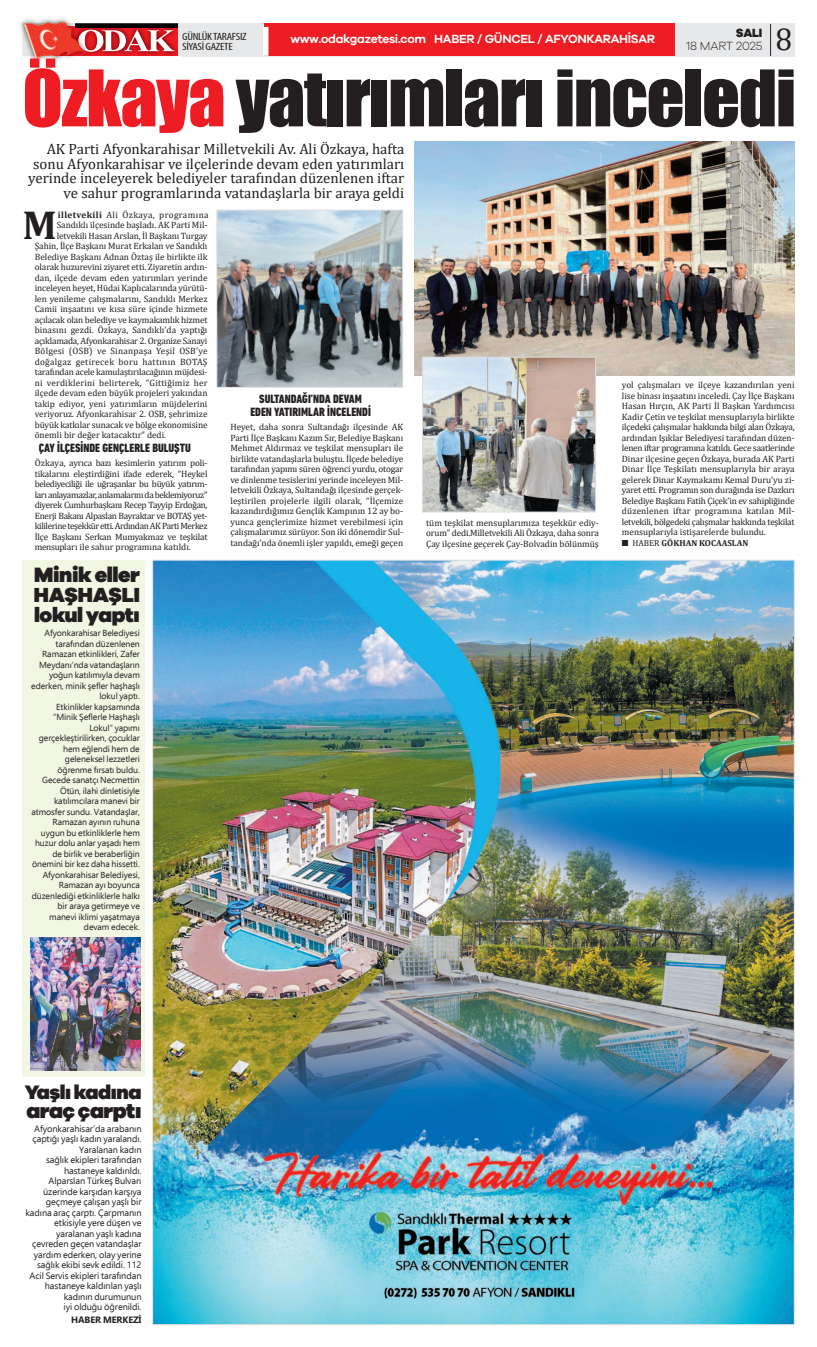
<style>
.page{position:relative;width:817px;height:1347px;background:#fff}
.page>*{position:absolute;margin:0;border:0;box-sizing:border-box;transform-origin:0 0}
.t1{font:72.01px "Impact";letter-spacing:-.02em;color:#231f20}
.t2{font:700 40.69px "Cambria";color:#231f20}
.t3{font:31.5px "Cambria";color:#231f20}
.t4{font:900 21.44px "Galano Grotesque";letter-spacing:-.02em;color:#231f20}
.t5{font:900 21px/20.1px "Galano Grotesque";letter-spacing:-.02em;color:#231f20}
.t6{font:900 20.12px "Galano Grotesque";letter-spacing:-.02em;color:#231f20}
.t7{font:14.88px/14.9px "Cambria";color:#231f20;text-align:right}
.t8{font:800 condensed 12.25px/13.1px "DIN Next LT Pro";color:#231f20;text-align:center}
.t9{font:600 12.25px "Galano Grotesque";letter-spacing:-.025em;color:#fff}
.t10{font:300 12.25px "Galano Grotesque";letter-spacing:-.01em;color:#231f20}
.t11{font:800 12.25px "Galano Grotesque";color:#231f20}
.t12{font:condensed 10.5px/10.5px "Myriad Pro";letter-spacing:-.025em;color:#231f20;scale:1.19 1}
.t13{font:9.19px/10.5px "Cambria";color:#231f20;text-align:justify}
.t14{font:9.19px/10.5px "Ebrima";letter-spacing:-.01em;color:#231f20;text-align:right}
.t15{font:9.19px "Cambria";letter-spacing:.02em;color:#231f20}
.t16{font:9.19px "Cambria";letter-spacing:-.02em;color:#231f20}
.t17{font:9.19px "Cambria";letter-spacing:-.025em;color:#231f20}
.t18{font:9.19px "Cambria";letter-spacing:.03em;color:#231f20}
.t19{font:9.19px "Cambria";letter-spacing:.04em;color:#231f20}
.t20{font:700 9.19px "Ebrima";letter-spacing:-.01em;color:#231f20}
.t21{font:8.75px/10.5px "Ebrima";letter-spacing:-.01em;color:#231f20;text-align:right}
.t22{font:700 8.75px "Cambria";color:#231f20}
.s1{color:#ee1d23}
.s2{font-weight:700}
.s3{font-weight:400}
</style>
<div class="page">
<div style="left:22px;top:23px;width:772px;height:33px;background:#e7e8e9"></div>
<img style="left:174px;top:28px;width:4px;height:28px">
<img style="left:174px;top:24px;width:4px;height:4px">
<img style="left:20px;top:21px;width:51px;height:41px">
<img style="left:25px;top:56px;width:35px;height:4px">
<img style="left:22px;top:18px;width:49px;height:5px">
<img style="left:22px;top:23px;width:40px;height:33px">
<img style="left:57px;top:26px;width:5px;height:30px">
<svg style="left:62px;top:22px;width:112px;height:34px;background:#c25254"></svg>
<img style="left:78px;top:30px;width:10px;height:21px">
<div style="left:264px;top:23px;width:410px;height:32px;background:#ee1d23"></div>
<div style="left:263px;top:27px;width:5px;height:29px;background:#fff"></div>
<hr style="left:769px;top:24px;width:1px;height:32px;background:#231f20">
<img style="left:154px;top:562px;width:638px;height:761px">
<img style="left:414px;top:141px;width:380px;height:234px">
<img style="left:218px;top:212px;width:183px;height:174px">
<div style="left:216px;top:210px;width:187px;height:178px;border:1px solid #dcdddf"></div>
<img style="left:424px;top:359px;width:169px;height:151px">
<div style="left:422px;top:357px;width:173px;height:155px;border:1px solid #dcdddf"></div>
<div style="left:22px;top:560px;width:123px;height:516px;background:#f1f7e3"></div>
<img style="left:30px;top:937px;width:111px;height:133px">
<p class="t12" style="left:182px;top:32px;width:56px">GÜNLÜKTARAFSIZ<br>SİYASİGAZETE</p>
<h3 class="t9" style="left:290px;top:34px;width:366px">www.odakgazetesi.com HABER / GÜNCEL / AFYONKARAHİSAR</h3>
<h3 class="t11" style="left:735px;top:28px;width:28px">SALI</h3>
<h3 class="t10" style="left:685px;top:41px;width:78px">18 MART 2025</h3>
<h3 class="t3" style="left:774px;top:20px;width:18px">8</h3>
<h1 class="t1" style="left:22px;top:54px;width:775px"><span class="s1">Özkaya</span> yatırımları inceledi</h1>
<p class="t7" style="left:28px;top:141px;width:377px">AK Parti Afyonkarahisar Milletvekili Av. Ali Özkaya, hafta sonu Afyonkarahisar ve ilçelerinde devam eden yatırımları yerinde inceleyerek belediyeler tarafından düzenlenen iftar ve sahur programlarında vatandaşlarla bir araya geldi</p>
<h2 class="t2" style="left:22px;top:200px;width:36px">M</h2>
<p class="t19" style="left:58px;top:209px;width:152px"><span class="s2">illetvekili</span> Ali Özkaya, programına</p>
<p class="t13" style="left:57px;top:219px;width:152px">Sandıklı ilçesinde başladı. AK Parti Mil-</p>
<p class="t13" style="left:57px;top:230px;width:152px">letvekili Hasan Arslan, İl Başkanı Turgay</p>
<p class="t13" style="left:35px;top:240px;width:174px">Şahin, İlçe Başkanı Murat Erkalan ve Sandıklı</p>
<p class="t13" style="left:35px;top:251px;width:174px">Belediye Başkanı Adnan Öztaş ile birlikte ilk</p>
<p class="t13" style="left:35px;top:261px;width:174px">olarak huzurevini ziyaret etti. Ziyaretin ardın-</p>
<p class="t13" style="left:35px;top:272px;width:174px">dan, ilçede devam eden yatırımları yerinde</p>
<p class="t13" style="left:35px;top:282px;width:174px">inceleyen heyet, Hüdai Kaplıcalarında yürütü-</p>
<p class="t13" style="left:35px;top:293px;width:174px">len yenileme çalışmalarını, Sandıklı Merkez</p>
<p class="t13" style="left:35px;top:303px;width:174px">Camii inşaatını ve kısa süre içinde hizmete</p>
<p class="t13" style="left:35px;top:314px;width:174px">açılacak olan belediye ve kaymakamlık hizmet</p>
<p class="t13" style="left:35px;top:324px;width:174px">binasını gezdi. Özkaya, Sandıklı’da yaptığı</p>
<p class="t17" style="left:35px;top:335px;width:174px">açıklamada, Afyonkarahisar 2. Organize Sanayi</p>
<p class="t15" style="left:35px;top:345px;width:174px">Bölgesi (OSB) ve Sinanpaşa Yeşil OSB’ye</p>
<p class="t18" style="left:35px;top:356px;width:174px">doğalgaz getirecek boru hattının BOTAŞ</p>
<p class="t16" style="left:35px;top:366px;width:174px">tarafından acele kamulaştırılacağının müjdesi-</p>
<p class="t15" style="left:35px;top:377px;width:174px">ni verdiklerini belirterek, “Gittiğimiz her</p>
<p class="t13" style="left:35px;top:387px;width:174px">ilçede devam eden büyük projeleri yakından</p>
<p class="t13" style="left:35px;top:398px;width:174px">takip ediyor, yeni yatırımların müjdelerini</p>
<p class="t13" style="left:35px;top:408px;width:174px">veriyoruz. Afyonkarahisar 2. OSB, şehrimize</p>
<p class="t13" style="left:35px;top:419px;width:174px">büyük katkılar sunacak ve bölge ekonomisine</p>
<p class="t13" style="left:35px;top:429px;width:133px">önemli bir değer katacaktır” dedi.</p>
<h3 class="t8" style="left:39px;top:442px;width:153px">ÇAY İLÇESİNDE GENÇLERLE BULUŞTU</h3>
<p class="t13" style="left:35px;top:457px;width:174px">Özkaya, ayrıca bazı kesimlerin yatırım poli&shy;tikalarını eleştirdiğini ifade ederek, “Heykel belediyeciliği ile uğraşanlar bu büyük yatırım&shy;larıanlayamazlar,anlamalarınıdabeklemiyoruz” diyerek Cumhurbaşkanı Recep Tayyip Erdoğan, Enerji Bakanı Alpaslan Bayraktar ve BOTAŞ yet&shy;kililerineteşekküretti.ArdındanAKPartiMerkez İlçe Başkanı Serkan Mumyakmaz ve teşkilat mensupları ile sahur programına katıldı.</p>
<h3 class="t4" style="left:34px;top:566px;width:107px">Minikeller</h3>
<h3 class="t5" style="left:34px;top:586px;width:107px">HAŞHAŞLI lokulyaptı</h3>
<p class="t21" style="left:31px;top:627px;width:110px">Afyonkarahisar Belediyesi tarafından düzenlenen<br>Ramazan etkinlikleri, Zafer<br>Meydanı’nda vatandaşların yoğun katılımıyla devam ederken, minik şefler haşhaşlı lokul yaptı.<br>Etkinlikler kapsamında “Minik Şeflerle Haşhaşlı<br>Lokul” yapımı gerçekleştirilirken, çocuklar hem eğlendi hem de geleneksel lezzetleri öğrenme fırsatı buldu.<br>Gecede sanatçı Necmettin<br>Ötün, ilahi dinletisiyle katılımcılara manevi bir atmosfer sundu. Vatandaşlar,<br>Ramazan ayının ruhuna uygun bu etkinliklerle hem huzur dolu anlar yaşadı hem de birlik ve beraberliğin önemini bir kez daha hissetti.<br>Afyonkarahisar Belediyesi,<br>Ramazan ayı boyunca düzenlediği etkinliklerle halkı bir araya getirmeye ve manevi iklimi yaşatmaya devam edecek.</p>
<h3 class="t8" style="left:250px;top:393px;width:122px">SULTANDAĞI’NDA DEVAM<br>EDEN YATIRIMLAR İNCELENDİ</h3>
<p class="t13" style="left:230px;top:421px;width:174px">Heyet, daha sonra Sultandağı ilçesinde AK Parti İlçe Başkanı Kazım Sır, Belediye Başkanı Mehmet Aldırmaz ve teşkilat mensupları ile birlikte vatandaşlarla buluştu. İlçede belediye tarafından yapımı süren öğrenci yurdu, otogar ve dinlenme tesislerini yerinde inceleyen Mil&shy;letvekili Özkaya, Sultandağı ilçesinde gerçek&shy;leştirilen projelerle ilgili olarak, “İlçemize kazandırdığımız Gençlik Kampının 12 ay bo&shy;yunca gençlerimize hizmet verebilmesi için çalışmalarımız sürüyor. Son iki dönemdir Sul&shy;tandağı’nda önemli işler yapıldı, emeği geçen</p>
<p class="t13" style="left:426px;top:517px;width:174px">tüm teşkilat mensuplarımıza teşekkür ediy&shy;orum” dedi.Milletvekili Ali Özkaya, daha sonra Çay ilçesine geçerek Çay-Bolvadin bölünmüş</p>
<p class="t13" style="left:621px;top:380px;width:174px">yol çalışmaları ve ilçeye kazandırılan yeni lise binası inşaatını inceledi. Çay İlçe Başkanı Hasan Hırçın, AK Parti İl Başkan Yardımcısı Kadir Çetin ve teşkilat mensuplarıyla birlikte ilçedeki çalışmalar hakkında bilgi alan Özkaya, ardından Işıklar Belediyesi tarafından düzen&shy;lenen iftar programına katıldı. Gece saatlerinde Dinar ilçesine geçen Özkaya, burada AK Parti Dinar İlçe Teşkilatı mensuplarıyla bir araya gelerek Dinar Kaymakamı Kemal Duru’yu zi&shy;yaret etti. Programın son durağında ise Dazkırı Belediye Başkanı Fatih Çiçek’in ev sahipliğinde düzenlenen iftar programına katılan Mil&shy;letvekili, bölgedeki çalışmalar hakkında teşkilat mensuplarıyla istişarelerde bulundu.</p>
<p class="t22" style="left:621px;top:538px;width:128px">■ <span class="s3">HABER</span> GÖKHAN KOCAASLAN</p>
<h3 class="t6" style="left:25px;top:1085px;width:118px">Yaşlıkadına</h3>
<h3 class="t4" style="left:26px;top:1102px;width:117px">araççarptı</h3>
<p class="t14" style="left:25px;top:1123px;width:117px">Afyonkarahisar’da arabanın çaptığı yaşlı kadın yaralandı.<br>Yaralanan kadın<br>sağlık ekipleri tarafından hastaneye kaldırıldı.<br>Alparslan Türkeş Bulvarı üzerinde karşıdan karşıya geçmeye çalışan yaşlı bir kadına araç çarptı. Çarpmanın etkisiyle yere düşen ve yaralanan yaşlı kadına çevreden geçen vatandaşlar yardım ederken, olay yerine sağlık ekibi sevk edildi. 112<br>Acil Servis ekipleri tarafından hastaneye kaldırılan yaşlı kadının durumunun<br>iyi olduğu öğrenildi.</p>
<p class="t20" style="left:71px;top:1313px;width:72px">HABER MERKEZİ</p>
</div>
